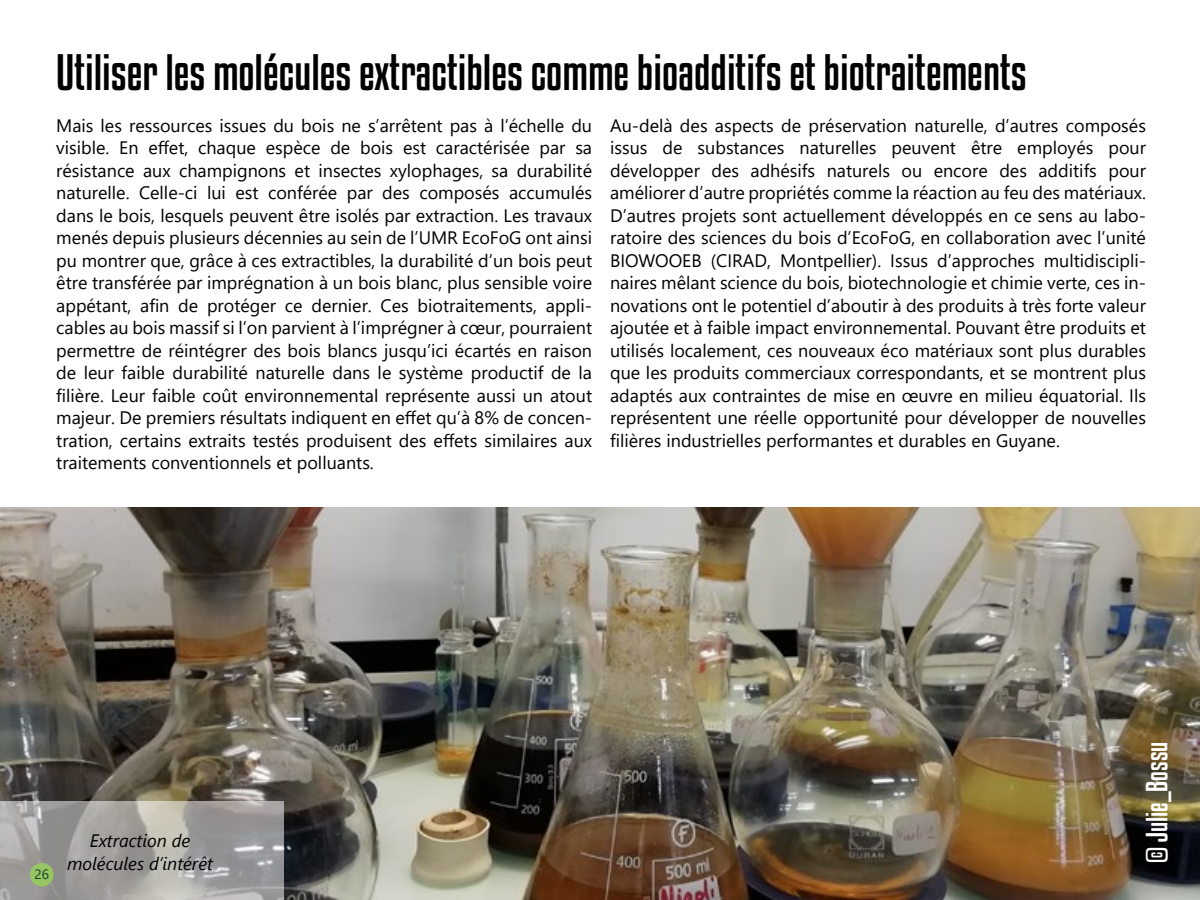
<style>
.page{position:relative;width:1200px;height:900px;background:#fff}
.page>*{position:absolute;margin:0;border:0;box-sizing:border-box;transform-origin:0 0}
.t1{font:45px "Kenyan Coffee Rg";color:#000}
.t2{font:27px "Kenyan Coffee Rg";color:#fff}
.t3{font:18px/22.5px "Segoe UI";color:#000;text-align:justify}
.t4{font:italic 18px/22.5px "Segoe UI";color:#000;text-align:center}
.t5{font:13.5px "Segoe UI";color:#18402f}
</style>
<div class="page">
<img style="left:0;top:507px;width:1200px;height:393px">
<svg style="left:0;top:801px;width:283px;height:99px;background:#a5a3a0"></svg>
<div style="left:30px;top:863px;width:24px;height:23px;background:#96c562;border-radius:50%"></div>
<h1 class="t1" style="left:56px;top:42px;width:972px">Utiliser les molécules extractibles comme bioadditifs et biotraitements</h1>
<p class="t3" style="left:56px;top:113px;width:537px">Mais les ressources issues du bois ne s’arrêtent pas à l’échelle du visible. En effet, chaque espèce de bois est caractérisée par sa résistance aux champignons et insectes xylophages, sa durabilité naturelle. Celle-ci lui est conférée par des composés accumulés dans le bois, lesquels peuvent être isolés par extraction. Les travaux menés depuis plusieurs décennies au sein de l’UMR EcoFoG ont ainsi pu montrer que, grâce à ces extractibles, la durabilité d’un bois peut être transférée par imprégnation à un bois blanc, plus sensible voire appétant, afin de protéger ce dernier. Ces biotraitements, appli&shy;cables au bois massif si l’on parvient à l’imprégner à cœur, pourraient permettre de réintégrer des bois blancs jusqu’ici écartés en raison de leur faible durabilité naturelle dans le système productif de la filière. Leur faible coût environnemental représente aussi un atout majeur. De premiers résultats indiquent en effet qu’à 8% de concen&shy;tration, certains extraits testés produisent des effets similaires aux traitements conventionnels et polluants.</p>
<p class="t3" style="left:610px;top:113px;width:537px">Au-delà des aspects de préservation naturelle, d’autres composés issus de substances naturelles peuvent être employés pour développer des adhésifs naturels ou encore des additifs pour améliorer d’autre propriétés comme la réaction au feu des matériaux.<br>D’autres projets sont actuellement développés en ce sens au labo&shy;ratoire des sciences du bois d’EcoFoG, en collaboration avec l’unité BIOWOOEB (CIRAD, Montpellier). Issus d’approches multidiscipli&shy;naires mêlant science du bois, biotechnologie et chimie verte, ces in&shy;novations ont le potentiel d’aboutir à des produits à très forte valeur ajoutée et à faible impact environnemental. Pouvant être produits et utilisés localement, ces nouveaux éco matériaux sont plus durables que les produits commerciaux correspondants, et se montrent plus adaptés aux contraintes de mise en œuvre en milieu équatorial. Ils représentent une réelle opportunité pour développer de nouvelles filières industrielles performantes et durables en Guyane.</p>
<p class="t5" style="left:35px;top:862px;width:16px">26</p>
<p class="t4" style="left:67px;top:827px;width:147px">Extraction de molécules d’intérêt</p>
<h2 class="t2" style="left:1139px;top:863px;width:123px;rotate:-90deg">© Julie_Bossu</h2>
</div>
